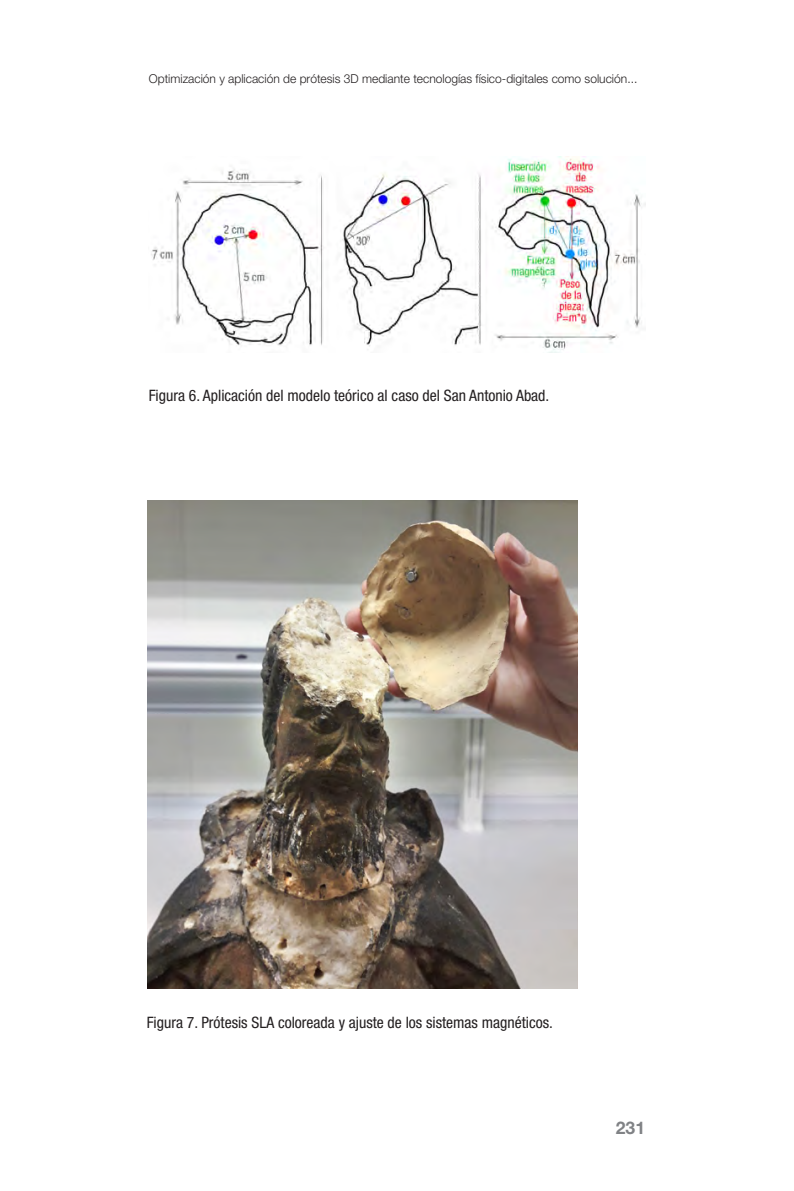
<style>
.page{position:relative;width:794px;height:1191px;background:#fff}
.page>*{position:absolute;margin:0;border:0;box-sizing:border-box;transform-origin:0 0}
.t1{font:700 17.5px "Helvetica Neue";color:#808285}
.Fuente{font:condensed 15.75px "Helvetica Neue";color:#231f20}
.t2{font:300 12.25px "Helvetica Neue";color:#231f20}
</style>
<div class="page">
<img style="left:151px;top:156px;width:494px;height:196px">
<img style="left:148px;top:500px;width:429px;height:488px">
<p class="t2" style="left:149px;top:71px;width:490px">Optimización y aplicación de prótesis 3D mediante tecnologías físico-digitales como solución...</p>
<p class="Fuente" style="left:149px;top:386px;width:402px">Figura 6. Aplicación del modelo teórico al caso del San Antonio Abad.</p>
<p class="Fuente" style="left:147px;top:1013px;width:408px">Figura 7. Prótesis SLA coloreada y ajuste de los sistemas magnéticos.</p>
<p class="t1" style="left:616px;top:1116px;width:31px">231</p>
</div>
